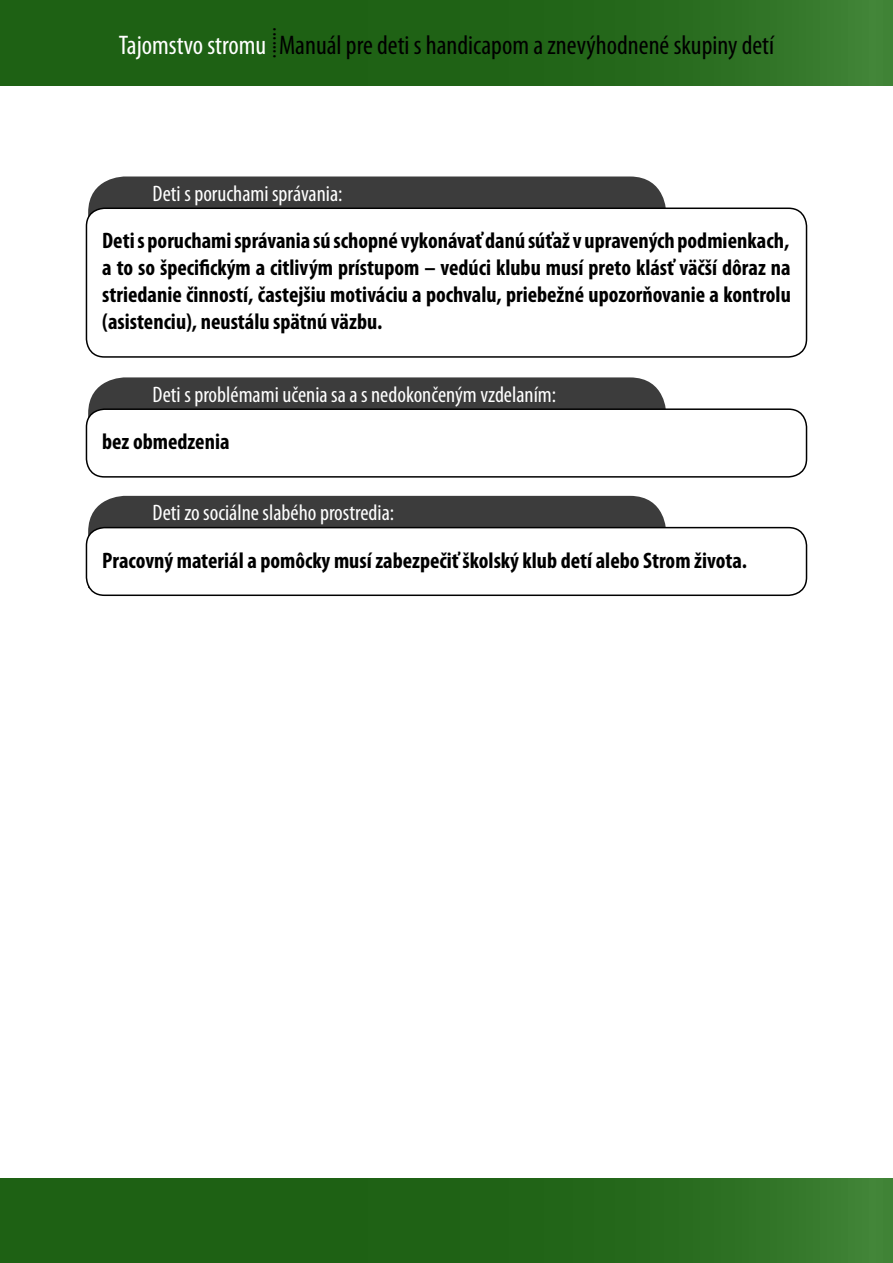
<style>
.page{position:relative;width:893px;height:1263px;background:#fff}
.page>*{position:absolute;margin:0;border:0;box-sizing:border-box;transform-origin:0 0}
.t1{font:condensed 27px "Myriad Pro";color:#000}
.t2{font:700 condensed 22.5px/27px "Myriad Pro";color:#000;text-align:justify}
.t3{font:condensed 22.5px "Myriad Pro";color:#fff}
.t4{font:condensed 22.5px "Myriad Pro";color:#000}
.s1{color:#fff}
</style>
<div class="page">
<div style="left:0;top:0;width:893px;height:85px;background:linear-gradient(to right,#16590c,#337629)"></div>
<div style="left:0;top:1178px;width:893px;height:85px;background:linear-gradient(to right,#16590c,#337629)"></div>
<div style="left:88px;top:176px;width:578px;height:168px;background:#3c3c3c;border-radius:36px"></div>
<div style="left:86px;top:208px;width:720px;height:149px;background:#fff;border-radius:18px"></div>
<div style="left:86px;top:208px;width:721px;height:150px;border:2px solid #000;border-radius:18px"></div>
<div style="left:88px;top:377px;width:578px;height:168px;background:#3c3c3c;border-radius:36px"></div>
<div style="left:55px;top:452px;width:720px;height:100px;background:#fff;border-radius:18px"></div>
<div style="left:86px;top:409px;width:720px;height:68px;background:#fff;border-radius:18px"></div>
<div style="left:86px;top:408px;width:721px;height:70px;border:2px solid #000;border-radius:18px"></div>
<div style="left:88px;top:496px;width:578px;height:167px;background:#3c3c3c;border-radius:36px"></div>
<div style="left:55px;top:588px;width:720px;height:100px;background:#fff;border-radius:18px"></div>
<div style="left:86px;top:528px;width:720px;height:67px;background:#fff;border-radius:18px"></div>
<div style="left:86px;top:527px;width:721px;height:69px;border:2px solid #000;border-radius:18px"></div>
<p class="t4" style="left:295px;top:27px;width:32px;rotate:90deg">.......</p>
<p class="t1" style="left:119px;top:29px;width:657px"><span class="s1">Tajomstvo stromu</span> Manuál pre deti s handicapom a znevýhodnené skupiny detí</p>
<p class="t3" style="left:153px;top:180px;width:192px">Deti s poruchami správania:</p>
<p class="t2" style="left:102px;top:227px;width:690px">Deti s poruchami správania sú schopné vykonávať danú súťaž v upravených podmienkach, a to so špecifickým a citlivým prístupom – vedúci klubu musí preto klásť väčší dôraz na striedanie činností, častejšiu motiváciu a pochvalu, priebežné upozorňovanie a kontrolu (asistenciu), neustálu spätnú väzbu.</p>
<p class="t3" style="left:153px;top:380px;width:405px">Deti s problémami učenia sa a s nedokončeným vzdelaním:</p>
<p class="t2" style="left:102px;top:428px;width:129px">bez obmedzenia</p>
<p class="t3" style="left:153px;top:499px;width:243px">Deti zo sociálne slabého prostredia:</p>
<p class="t2" style="left:102px;top:546px;width:646px">Pracovný materiál a pomôcky musí zabezpečiť školský klub detí alebo Strom života.</p>
</div>
